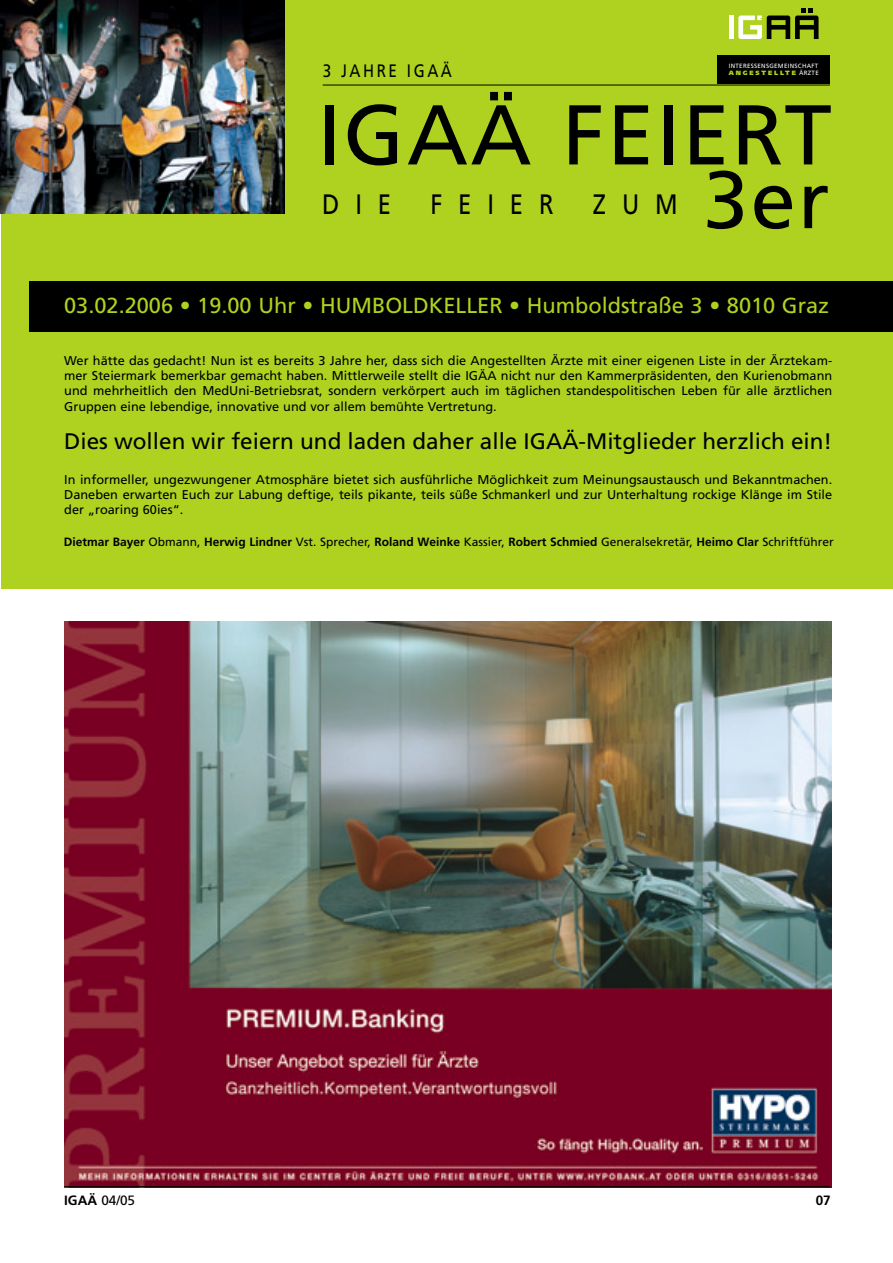
<style>
.page{position:relative;width:893px;height:1263px;background:#fff}
.page>*{position:absolute;margin:0;border:0;box-sizing:border-box;transform-origin:0 0}
.t1{font:84.75px "Frutiger";letter-spacing:.03em;color:#000}
.t2{font:81.15px "Frutiger";color:#000}
.t3{font:28.05px "Frutiger";letter-spacing:.665em;color:#000;scale:.85 1}
.t4{font:22.5px "Frutiger";color:#000}
.t5{font:21.75px "Frutiger";color:#afd220}
.t6{font:18px "Frutiger";letter-spacing:.165em;color:#000;scale:.85 1}
.t7{font:13.5px "Frutiger";color:#000}
.t8{font:700 13.5px "Frutiger";color:#000}
.t9{font:12.75px/15.3px "Frutiger";color:#000;text-align:justify}
.t10{font:700 12px "Frutiger";color:#000}
.t11{font:6.15px/6.8px "Frutiger";letter-spacing:.05em;color:#fff}
.s1{font-weight:900;color:#afd220}
.s2{font-weight:400}
.s3{font-weight:700}
</style>
<div class="page">
<div style="left:1px;top:0;width:891px;height:588px;background:#afd220"></div>
<img style="left:1px;top:0;width:284px;height:213px">
<img style="left:64px;top:622px;width:767px;height:565px">
<hr style="left:323px;top:85px;width:507px;height:1px;background:#000">
<hr style="left:64px;top:1186px;width:766px;height:1px;background:#000">
<div style="left:717px;top:56px;width:113px;height:28px;background:#000"></div>
<hr style="left:729px;top:16px;width:4px;height:23px;background:#fff">
<svg style="left:738px;top:8px;width:80px;height:31px"></svg>
<div style="left:30px;top:281px;width:862px;height:51px;background:#000"></div>
<h3 class="t6" style="left:323px;top:64px;width:154px">3 JAHRE IGAÄ</h3>
<p class="t11" style="left:728px;top:63px;width:91px">INTERESSENSGEMEINSCHAFT<br><span class="s1">ANGESTELLTE</span> ÄRZTE</p>
<h1 class="t1" style="left:317px;top:101px;width:516px">IGAÄ FEIERT</h1>
<h2 class="t2" style="left:703px;top:167px;width:128px">3er</h2>
<h3 class="t3" style="left:322px;top:193px;width:83px">DIE</h3>
<h3 class="t3" style="left:430px;top:193px;width:147px">FEIER</h3>
<h3 class="t3" style="left:593px;top:193px;width:101px">ZUM</h3>
<h3 class="t5" style="left:64px;top:297px;width:766px">03.02.2006 • 19.00 Uhr • HUMBOLDKELLER • Humboldstraße 3 • 8010 Graz</h3>
<p class="t9" style="left:64px;top:354px;width:769px">Wer hätte das gedacht! Nun ist es bereits 3 Jahre her, dass sich die Angestellten Ärzte mit einer eigenen Liste in der Ärztekam&shy;mer Steiermark bemerkbar gemacht haben. Mittlerweile stellt die IGÄA nicht nur den Kammerpräsidenten, den Kurienobmann und mehrheitlich den MedUni-Betriebsrat, sondern verkörpert auch im täglichen standespolitischen Leben für alle ärztlichen Gruppen eine lebendige, innovative und vor allem bemühte Vertretung.</p>
<h3 class="t4" style="left:64px;top:432px;width:769px">Dies wollen wir feiern und laden daher alle IGAÄ-Mitglieder herzlich ein!</h3>
<p class="t9" style="left:64px;top:472px;width:769px">In informeller, ungezwungener Atmosphäre bietet sich ausführliche Möglichkeit zum Meinungsaustausch und Bekanntmachen.<br>Daneben erwarten Euch zur Labung deftige, teils pikante, teils süße Schmankerl und zur Unterhaltung rockige Klänge im Stile der „roaring 60ies“.</p>
<p class="t10" style="left:64px;top:537px;width:771px">Dietmar Bayer <span class="s2">Obmann,</span> Herwig Lindner <span class="s2">Vst. Sprecher,</span> Roland Weinke <span class="s2">Kassier,</span> Robert Schmied <span class="s2">Generalsekretär,</span> Heimo Clar <span class="s2">Schriftführer</span></p>
<p class="t7" style="left:64px;top:1195px;width:72px"><span class="s3">IGAÄ</span> 04/05</p>
<p class="t8" style="left:815px;top:1195px;width:17px">07</p>
</div>
